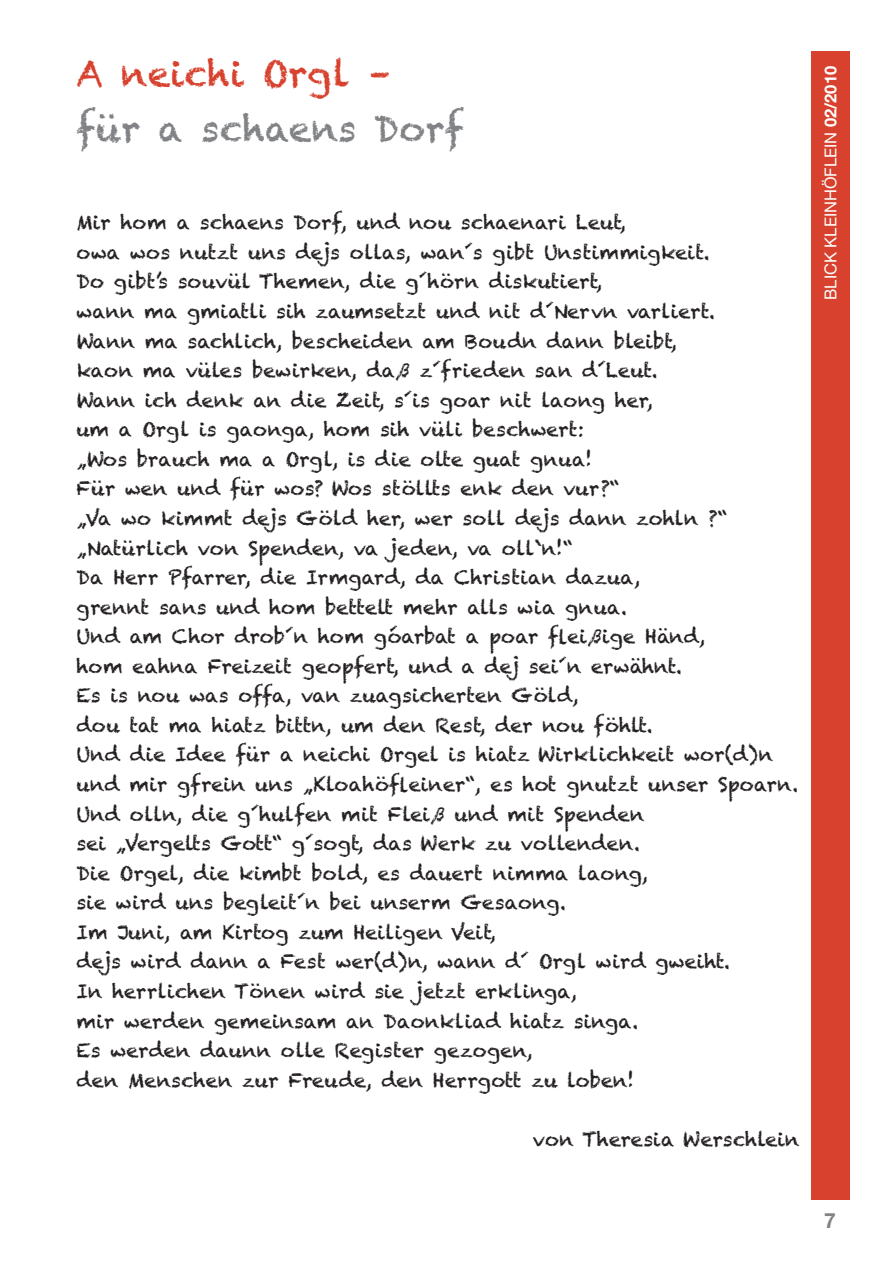
<style>
.page{position:relative;width:893px;height:1263px;background:#fff}
.page>*{position:absolute;margin:0;border:0;box-sizing:border-box;transform-origin:0 0}
.t1{font:36px "Chalkduster";color:#808285}
.t2{font:36px "Chalkduster";letter-spacing:.005em;color:#d7412d}
.t3{font:700 21px "Helvetica Neue";color:#808285}
.t4{font:19.5px/29.5px "Chalkduster";color:#231f20}
.t5{font:16.5px "Helvetica Neue";color:#fff}
.s1{font-weight:700}
</style>
<div class="page">
<div style="left:811px;top:51px;width:38px;height:1148px;background:#d7412d"></div>
<h1 class="t2" style="left:77px;top:55px;width:316px">A neichi Orgl –</h1>
<h1 class="t1" style="left:77px;top:110px;width:389px">für a schaens Dorf</h1>
<p class="t4" style="left:77px;top:210px;width:723px">Mir hom a schaens Dorf, und nou schaenari Leut,<br>owa wos nutzt uns dejs ollas, wan´s gibt Unstimmigkeit.<br>Do gibt’s souvül Themen, die g´hörn diskutiert,<br>wann ma gmiatli sih zaumsetzt und nit d´Nervn varliert.<br>Wann ma sachlich, bescheiden am Boudn dann bleibt,<br>kaon ma vüles bewirken, daß z´frieden san d´Leut.<br>Wann ich denk an die Zeit, s´is goar nit laong her,<br>um a Orgl is gaonga, hom sih vüli beschwert:<br>„Wos brauch ma a Orgl, is die olte guat gnua!<br>Für wen und für wos? Wos stöllts enk den vur?“<br>„Va wo kimmt dejs Göld her, wer soll dejs dann zohln ?“ „Natürlich von Spenden, va jeden, va oll`n!“<br>Da Herr Pfarrer, die Irmgard, da Christian dazua,<br>grennt sans und hom bettelt mehr alls wia gnua.<br>Und am Chor drob´n hom góarbat a poar fleißige Händ,<br>hom eahna Freizeit geopfert, und a dej sei´n erwähnt.<br>Es is nou was offa, van zuagsicherten Göld,<br>dou tat ma hiatz bittn, um den Rest, der nou föhlt.<br>Und die Idee für a neichi Orgel is hiatz Wirklichkeit wor(d)n und mir gfrein uns „Kloahöfleiner“, es hot gnutzt unser Spoarn.<br>Und olln, die g´hulfen mit Fleiß und mit Spenden<br>sei „Vergelts Gott“ g´sogt, das Werk zu vollenden.<br>Die Orgel, die kimbt bold, es dauert nimma laong,<br>sie wird uns begleit´n bei unserm Gesaong.<br>Im Juni, am Kirtog zum Heiligen Veit,<br>dejs wird dann a Fest wer(d)n, wann d´ Orgl wird gweiht.<br>In herrlichen Tönen wird sie jetzt erklinga,<br>mir werden gemeinsam an Daonkliad hiatz singa.<br>Es werden daunn olle Register gezogen,<br>den Menschen zur Freude, den Herrgott zu loben!</p>
<p class="t4" style="left:533px;top:1126px;width:268px">von Theresia Werschlein</p>
<p class="t5" style="left:824px;top:300px;width:235px;rotate:-90deg">BLICK KLEINHÖFLEIN <span class="s1">02/2010</span></p>
<p class="t3" style="left:824px;top:1213px;width:13px">7</p>
</div>
